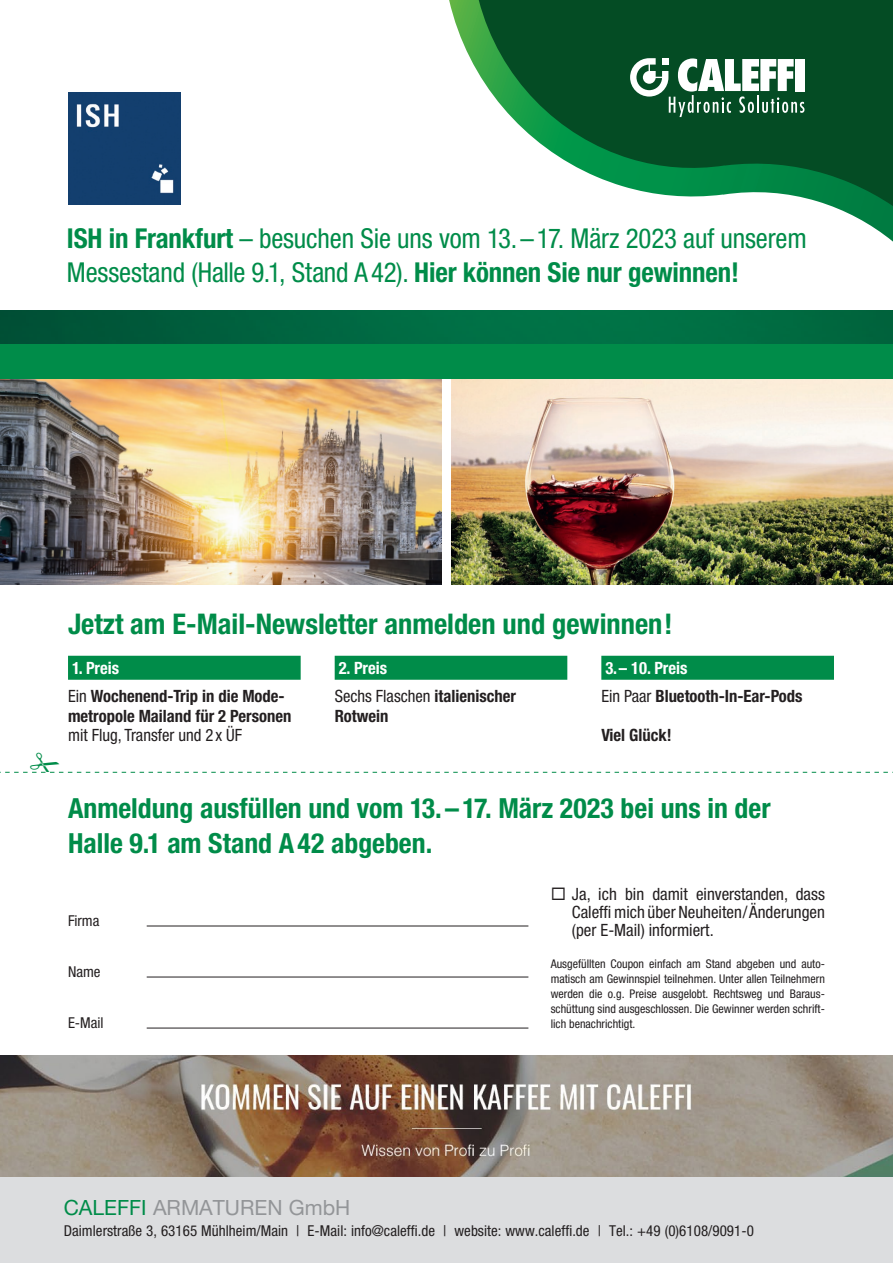
<style>
.page{position:relative;width:893px;height:1263px;background:#fff}
.page>*{position:absolute;margin:0;border:0;box-sizing:border-box;transform-origin:0 0}
.t1{font:700 condensed 28.5px "Helvetica Neue LT Pro";color:#008c49}
.t2{font:700 condensed 27.75px/34.5px "Helvetica Neue LT Pro";color:#008c49}
.t3{font:condensed 27.45px/34.5px "Helvetica Neue LT Pro";letter-spacing:-.005em;color:#008c49}
.t4{font:21px "Helvetica Neue LT Pro";color:#939598}
.t5{font:condensed 16.95px/18px "Helvetica Neue LT Pro";color:#231f20;text-align:justify}
.t6{font:700 condensed 16.95px/28px "Helvetica Neue LT Pro";color:#231f20}
.t7{font:condensed 15px "Helvetica Neue LT Pro";letter-spacing:.005em;color:#231f20}
.t8{font:condensed 12px/15px "Helvetica Neue LT Pro";color:#231f20;text-align:justify}
.s1{font-weight:700}
.s2{color:#fff}
.s3{font-weight:400}
.s4{font-weight:700;color:#fff}
.s5{color:#008c49}
</style>
<div class="page">
<div style="left:0;top:1177px;width:893px;height:86px;background:#dcdddf"></div>
<hr style="left:147px;top:926px;width:381px;height:1px;background:#231f20">
<hr style="left:147px;top:977px;width:381px;height:1px;background:#231f20">
<hr style="left:147px;top:1028px;width:381px;height:1px;background:#231f20">
<img style="left:0;top:378px;width:442px;height:207px">
<img style="left:451px;top:378px;width:442px;height:207px">
<div style="left:68px;top:656px;width:233px;height:24px;background:#008c49"></div>
<div style="left:335px;top:656px;width:232px;height:24px;background:#008c49"></div>
<div style="left:601px;top:656px;width:233px;height:24px;background:#008c49"></div>
<img style="left:68px;top:92px;width:113px;height:113px">
<svg style="left:449px;top:0;width:444px;height:242px"></svg>
<svg style="left:630px;top:58px;width:174px;height:59px"></svg>
<img style="left:0;top:1055px;width:893px;height:122px">
<img style="left:0;top:310px;width:893px;height:34px">
<div style="left:0;top:344px;width:893px;height:34px;background:#008c49"></div>
<svg style="left:0;top:771px;width:893px;height:2px"></svg>
<h3 class="t3" style="left:67px;top:221px;width:741px"><span class="s1">ISH in Frankfurt</span> – besuchen Sie uns vom 13.–17. März 2023 auf unserem<br>Messestand (Halle 9.1, Stand A42). <span class="s1">Hier können Sie nur gewinnen!</span></h3>
<h1 class="t1" style="left:68px;top:606px;width:606px">Jetzt am E-Mail-Newsletter anmelden und gewinnen!</h1>
<h3 class="t6" style="left:68px;top:654px;width:217px"><span class="s2">1. Preis<br></span><span class="s3">Ein</span> Wochenend-Trip in die Mode-</h3>
<h3 class="t6" style="left:68px;top:702px;width:225px">metropole Mailand für 2 Personen</h3>
<h3 class="t5" style="left:68px;top:726px;width:176px">mit Flug, Transfer und 2 x ÜF</h3>
<h3 class="t5" style="left:335px;top:654px;width:183px;line-height:28px"><span class="s4">2. Preis<br></span>Sechs Flaschen <span class="s1">italienischer</span></h3>
<h3 class="t6" style="left:335px;top:702px;width:55px">Rotwein</h3>
<h3 class="t6" style="left:601px;top:654px;width:203px"><span class="s2">3.– 10. Preis<br></span><span class="s3">Ein Paar</span> Bluetooth-In-Ear-Pods</h3>
<h3 class="t6" style="left:601px;top:721px;width:72px">Viel Glück!</h3>
<h2 class="t2" style="left:68px;top:791px;width:704px">Anmeldung ausfüllen und vom 13. – 17. März 2023 bei uns in der<br>Halle 9.1 am Stand A42 abgeben.</h2>
<p class="t7" style="left:68px;top:912px;width:33px">Firma</p>
<p class="t7" style="left:68px;top:963px;width:34px">Name</p>
<p class="t7" style="left:68px;top:1014px;width:37px">E-Mail</p>
<h3 class="t5" style="left:572px;top:885px;width:255px;text-indent:-21px">◻ Ja, ich bin damit einverstanden, dass Caleffi mich über Neuheiten/Änderungen (per E-Mail) informiert.</h3>
<p class="t8" style="left:551px;top:956px;width:276px">Ausgefüllten Coupon einfach am Stand abgeben und auto&shy;matisch am Gewinnspiel teilnehmen. Unter allen Teilnehmern werden die o.g. Preise ausgelobt. Rechtsweg und Baraus&shy;schüttung sind ausgeschlossen. Die Gewinner werden schrift&shy;lich benachrichtigt.</p>
<h3 class="t4" style="left:64px;top:1194px;width:288px"><span class="s5">CALEFFI</span> ARMATUREN GmbH</h3>
<p class="t7" style="left:64px;top:1222px;width:692px">Daimlerstraße 3, 63165 Mühlheim/Main | E-Mail: info@caleffi.de | website: www.caleffi.de | Tel.: +49 (0)6108/9091-0</p>
</div>
